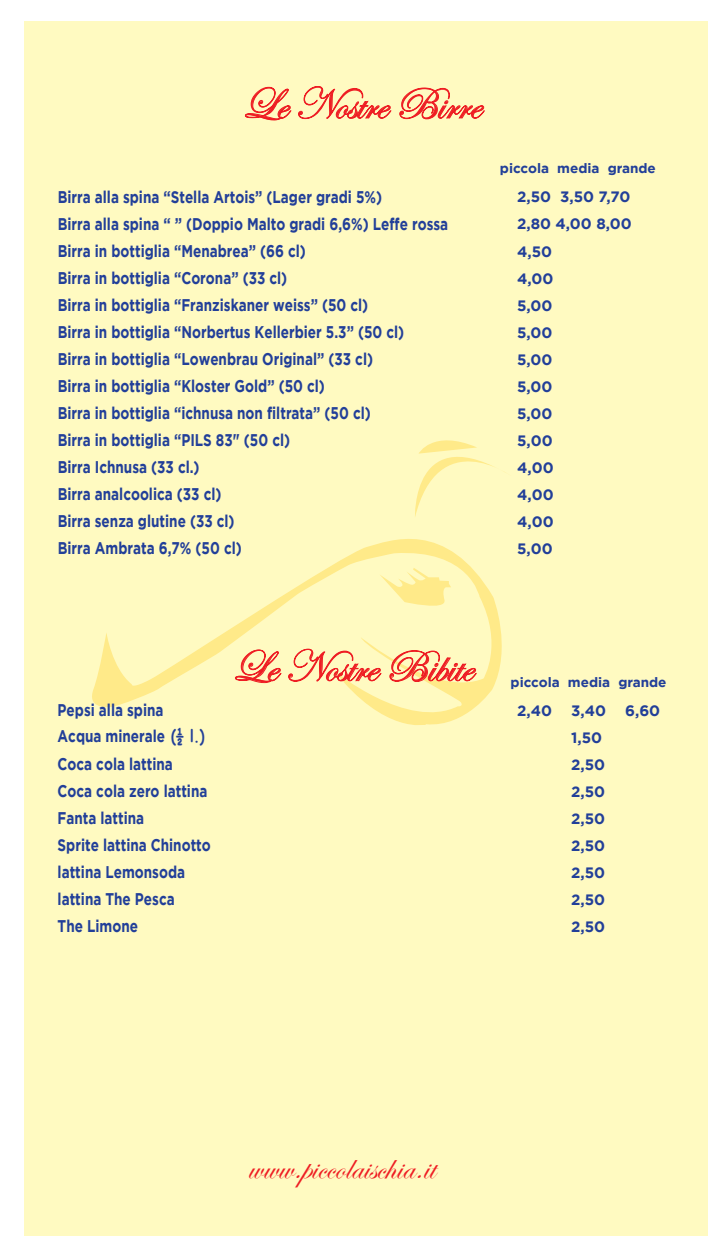
<style>
.page{position:relative;width:723px;height:1255px;background:#fff}
.page>*{position:absolute;margin:0;border:0;box-sizing:border-box;transform-origin:0 0}
.t1{font:45px "Edwardian Script ITC";color:#ee1d23}
.t2{font:36px "Edwardian Script ITC";color:#ee1d23}
.t3{font:700 16.8px/27px "Gotham";color:#223f99;scale:.8 1}
.t4{font:700 15px/27px "Gotham";color:#223f99}
.t5{font:700 13.5px "Gotham";color:#223f99}
.s1{font-family:"Comic Sans MS"}
</style>
<div class="page">
<div style="left:24px;top:21px;width:683px;height:1214px;background:#fffac1"></div>
<svg style="left:245px;top:87px;width:46px;height:33px"></svg>
<svg style="left:298px;top:86px;width:93px;height:33px"></svg>
<svg style="left:399px;top:88px;width:86px;height:31px"></svg>
<svg style="left:92px;top:539px;width:410px;height:186px"></svg>
<svg style="left:415px;top:440px;width:91px;height:77px"></svg>
<svg style="left:235px;top:649px;width:46px;height:34px"></svg>
<svg style="left:288px;top:648px;width:93px;height:33px"></svg>
<svg style="left:389px;top:650px;width:88px;height:33px"></svg>
<h1 class="t1" style="left:241px;top:79px;width:240px">Le Nostre Birre</h1>
<p class="t3" style="left:58px;top:183px;width:490px">Birra alla spina “Stella Artois” (Lager gradi 5%)<br>Birra alla spina “ ” (Doppio Malto gradi 6,6%) Leffe rossa Birra in bottiglia “Menabrea” (66 cl)<br>Birra in bottiglia “Corona” (33 cl)<br>Birra in bottiglia “Franziskaner weiss” (50 cl)<br>Birra in bottiglia “Norbertus Kellerbier 5.3” (50 cl)<br>Birra in bottiglia “Lowenbrau Original” (33 cl)<br>Birra in bottiglia “Kloster Gold” (50 cl)<br>Birra in bottiglia “ichnusa non filtrata” (50 cl)<br>Birra in bottiglia “PILS 83" (50 cl)<br>Birra Ichnusa (33 cl.)<br>Birra analcoolica (33 cl)<br>Birra senza glutine (33 cl)<br>Birra Ambrata 6,7% (50 cl)</p>
<p class="t5" style="left:500px;top:160px;width:157px">piccola media grande</p>
<p class="t4" style="left:517px;top:183px;width:116px">2,50 3,50 7,70<br>2,80 4,00 8,00<br>4,50<br>4,00<br>5,00<br>5,00<br>5,00<br>5,00<br>5,00<br>5,00<br>4,00<br>4,00<br>4,00<br>5,00</p>
<p class="t3" style="left:58px;top:696px;width:185px;line-height:25.8px">Pepsi alla spina<br>Acqua minerale <span class="s1">(½ l.)</span></p>
<p class="t3" style="left:58px;top:750px;width:193px">Coca cola lattina<br>Coca cola zero lattina<br>Fanta lattina<br>Sprite lattina Chinotto lattina Lemonsoda lattina The Pesca<br>The Limone</p>
<h1 class="t1" style="left:232px;top:642px;width:242px">Le Nostre Bibite</h1>
<p class="t5" style="left:511px;top:674px;width:157px">piccola media grande</p>
<p class="t4" style="left:517px;top:696px;width:36px">2,40</p>
<p class="t4" style="left:571px;top:696px;width:36px">3,40</p>
<p class="t4" style="left:625px;top:696px;width:37px">6,60</p>
<p class="t4" style="left:571px;top:723px;width:36px">1,50<br>2,50<br>2,50<br>2,50<br>2,50<br>2,50<br>2,50<br>2,50</p>
<h2 class="t2" style="left:248px;top:1147px;width:188px">www.piccolaischia.it</h2>
</div>
